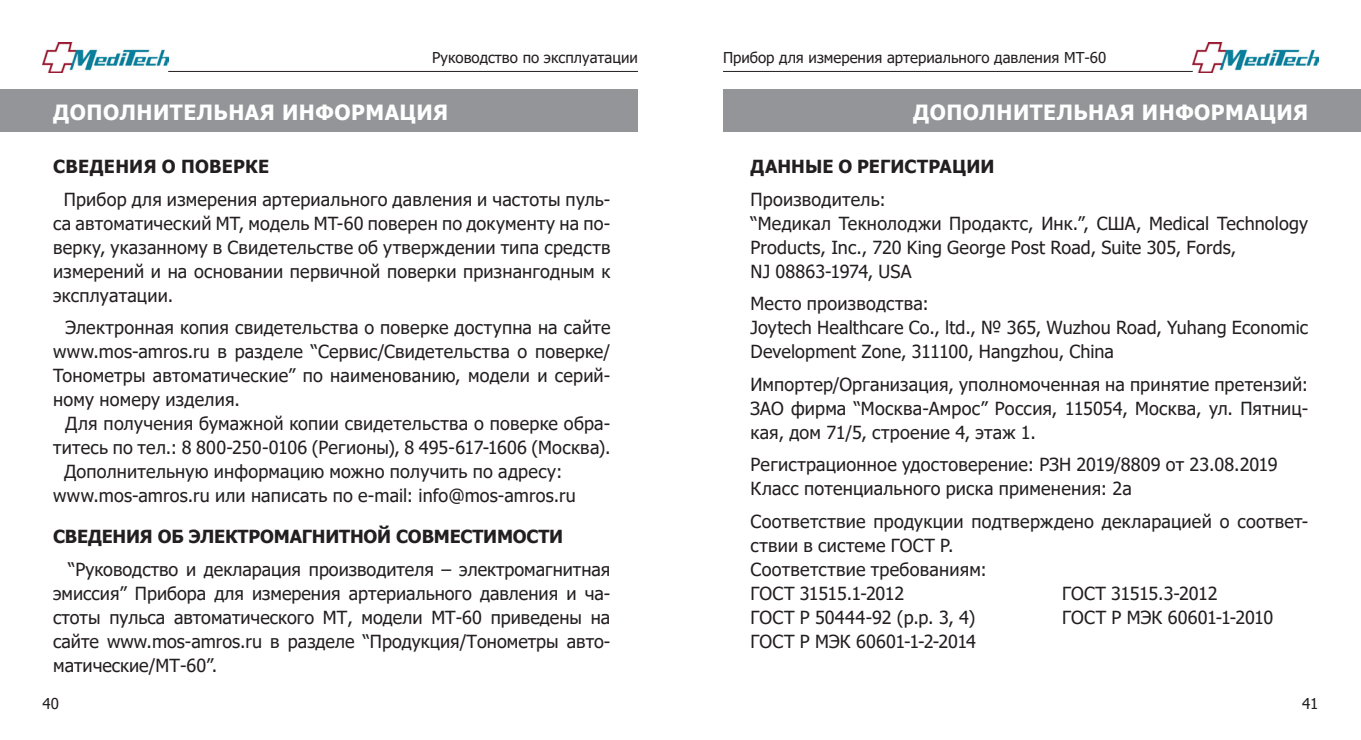
<style>
.page{position:relative;width:1361px;height:740px;background:#fff}
.page>*{position:absolute;margin:0;border:0;box-sizing:border-box;transform-origin:0 0}
.t1{font:700 21px "Tahoma";letter-spacing:.025em;color:#fff}
.t2{font:18px/24px "Tahoma";letter-spacing:.01em;color:#231f20}
.t3{font:700 18px "Tahoma";letter-spacing:-.01em;color:#231f20}
.t4{font:18px "Tahoma";letter-spacing:-.02em;color:#231f20}
.t5{font:700 18px "Tahoma";letter-spacing:.015em;color:#231f20}
.t6{font:15px "Tahoma";color:#231f20}
</style>
<div class="page">
<div style="left:0;top:89px;width:638px;height:43px;background:#939598"></div>
<div style="left:723px;top:89px;width:638px;height:43px;background:#939598"></div>
<img style="left:43px;top:43px;width:125px;height:30px">
<img style="left:1192px;top:43px;width:126px;height:30px">
<hr style="left:168px;top:71px;width:470px;height:1px;background:#231f20">
<hr style="left:723px;top:71px;width:469px;height:1px;background:#231f20">
<p class="t6" style="left:432px;top:47px;width:207px">Руководство по эксплуатации</p>
<p class="t6" style="left:723px;top:47px;width:385px">Прибор для измерения артериального давления МТ-60</p>
<p class="t1" style="left:53px;top:98px;width:397px">ДОПОЛНИТЕЛЬНАЯ ИНФОРМАЦИЯ</p>
<p class="t1" style="left:913px;top:98px;width:397px">ДОПОЛНИТЕЛЬНАЯ ИНФОРМАЦИЯ</p>
<p class="t5" style="left:53px;top:154px;width:218px">СВЕДЕНИЯ О ПОВЕРКЕ</p>
<p class="t2" style="left:53px;top:188px;width:559px;text-align:justify;text-indent:11px">Прибор для измерения артериального давления и частоты пуль&shy;са автоматический МТ, модель MТ-60 поверен по документу на по&shy;верку, указанному в Свидетельстве об утверждении типа средств измерений и на основании первичной поверки признангодным к эксплуатации.</p>
<p class="t2" style="left:53px;top:317px;width:559px;text-align:justify;text-indent:12px">Электронная копия свидетельства о поверке доступна на сайте www.mos-amros.ru в разделе “Сервис/Свидетельства о поверке/ Тонометры автоматические” по наименованию, модели и серий&shy;ному номеру изделия.</p>
<p class="t2" style="left:53px;top:413px;width:559px;text-align:right">Для получения бумажной копии свидетельства о поверке обра&shy;титесь по тел.: 8 800-250-0106 (Регионы), 8 495-617-1606 (Москва).</p>
<p class="t2" style="left:64px;top:461px;width:500px">Дополнительную информацию можно получить по адресу:</p>
<p class="t2" style="left:53px;top:485px;width:524px">www.mos-amros.ru или написать по e-mail: info@mos-amros.ru</p>
<p class="t3" style="left:53px;top:524px;width:511px">СВЕДЕНИЯ ОБ ЭЛЕКТРОМАГНИТНОЙ СОВМЕСТИМОСТИ</p>
<p class="t2" style="left:53px;top:558px;width:559px;text-align:justify;text-indent:15px">“Руководство и декларация производителя – электромагнитная эмиссия” Прибора для измерения артериального давления и ча&shy;стоты пульса автоматического МТ, модели МТ-60 приведены на сайте www.mos-amros.ru в разделе “Продукция/Тонометры авто&shy;матические/МТ-60”.</p>
<p class="t3" style="left:750px;top:154px;width:245px">ДАННЫЕ О РЕГИСТРАЦИИ</p>
<p class="t2" style="left:750px;top:188px;width:137px">Производитель:</p>
<p class="t2" style="left:750px;top:212px;width:559px">“Медикал Текнолоджи Продактс, Инк.”, США, Medical Technology<br>Products, Inc., 720 King George Post Road, Suite 305, Fords,</p>
<p class="t2" style="left:750px;top:260px;width:162px">NJ 08863-1974, USA</p>
<p class="t2" style="left:750px;top:293px;width:180px">Место производства:</p>
<p class="t2" style="left:750px;top:317px;width:559px">Joytech Healthcare Co., ltd., № 365, Wuzhou Road, Yuhang Economic<br>Development Zone, 311100, Hangzhou, China</p>
<p class="t2" style="left:750px;top:373px;width:559px">Импортер/Организация, уполномоченная на принятие претензий:</p>
<p class="t2" style="left:750px;top:397px;width:559px">ЗАО фирма “Москва-Амрос” Россия, 115054, Москва, ул. Пятниц&shy;кая, дом 71/5, строение 4, этаж 1.</p>
<p class="t2" style="left:750px;top:454px;width:528px">Регистрационное удостоверение: РЗН 2019/8809 от 23.08.2019</p>
<p class="t2" style="left:750px;top:478px;width:383px">Класс потенциального риска применения: 2а</p>
<p class="t2" style="left:750px;top:510px;width:559px">Соответствие продукции подтверждено декларацией о соответ&shy;ствии в системе ГОСТ Р.</p>
<p class="t2" style="left:750px;top:558px;width:238px">Соответствие требованиям:</p>
<p class="t4" style="left:750px;top:581px;width:155px">ГОСТ 31515.1-2012</p>
<p class="t4" style="left:1062px;top:581px;width:157px">ГОСТ 31515.3-2012</p>
<p class="t2" style="left:750px;top:606px;width:226px">ГОСТ Р 50444-92 (p.p. 3, 4)</p>
<p class="t2" style="left:1062px;top:606px;width:213px">ГОСТ Р МЭК 60601-1-2010</p>
<p class="t2" style="left:750px;top:630px;width:227px">ГОСТ Р МЭК 60601-1-2-2014</p>
<p class="t6" style="left:43px;top:693px;width:18px">40</p>
<p class="t6" style="left:1302px;top:693px;width:18px">41</p>
</div>
